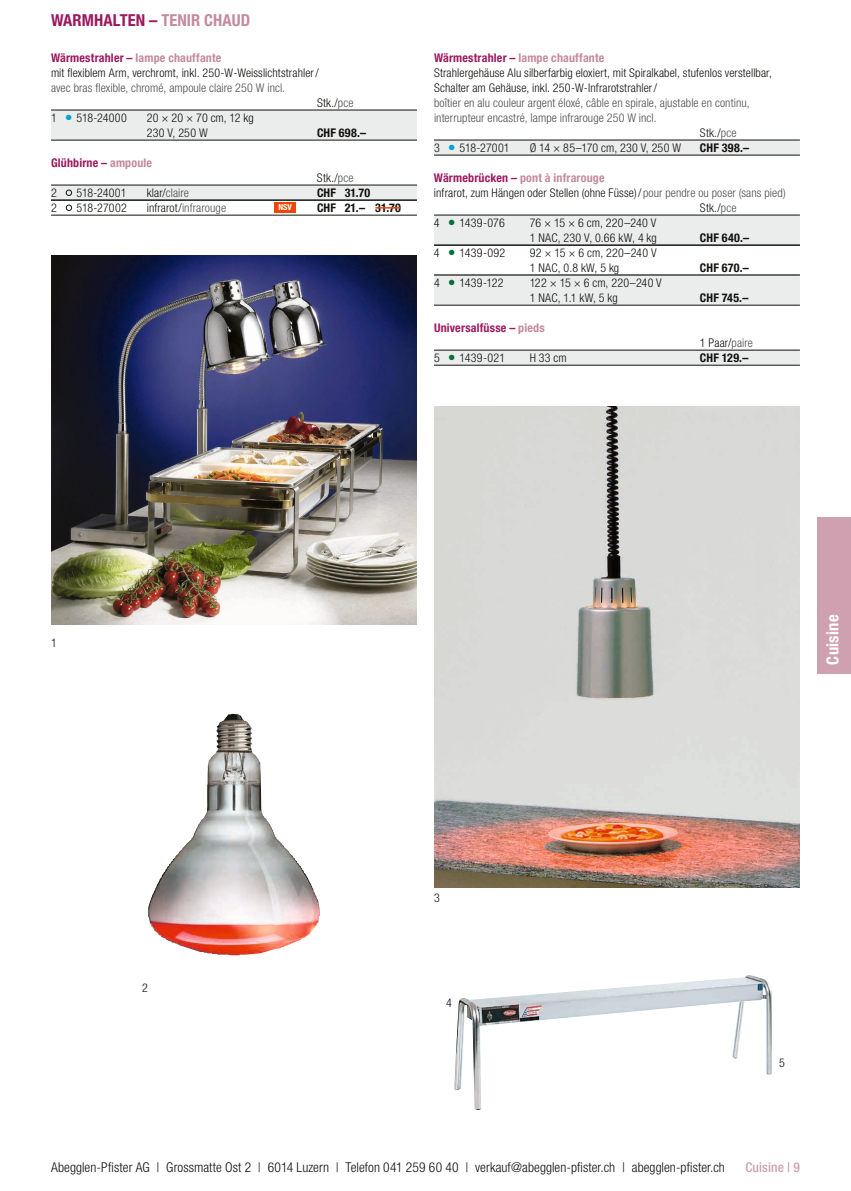
<style>
.page{position:relative;width:851px;height:1191px;background:#fff}
.page>*{position:absolute;margin:0;border:0;box-sizing:border-box;transform-origin:0 0}
.t1{font:700 condensed 16.5px "Helvetica Neue LT Std";letter-spacing:.005em;color:#9c195e}
.t2{font:700 condensed 16.5px "Helvetica Neue LT Std";letter-spacing:.02em;color:#fff}
.t3{font:300 condensed 13.5px "Helvetica Neue LT Std";letter-spacing:.005em;color:#11110f}
.t4{font:500 condensed 13.5px "Helvetica Neue LT Std";letter-spacing:.005em;color:#cfa0af}
.t5{font:300 condensed 12px/15px "Helvetica Neue LT Std";letter-spacing:.01em;color:#11110f}
.t6{font:300 condensed 12px "Helvetica Neue LT Std";letter-spacing:.005em;color:#4d4f4e}
.t7{font:700 condensed 12px "Helvetica Neue LT Std";letter-spacing:.015em;color:#11110f}
.t8{font:700 condensed 12px "Helvetica Neue LT Std";letter-spacing:.015em;color:#9c195e}
.t9{font:700 condensed 12px "Helvetica Neue LT Std";letter-spacing:.015em;color:#c48a9d}
.t10{font:700 condensed 8.25px "Helvetica Neue LT Std";color:#fff}
.s1{color:#c48a9d}
.s2{font-weight:700;color:#9c195e}
.s3{font-weight:700;color:#c48a9d}
.s4{color:#4d4f4e}
.s5{color:#00a3d6}
.s6{color:#11110f}
.s7{color:#9c195e}
.s8{color:#007138}
</style>
<div class="page">
<div style="left:816px;top:517px;width:34px;height:157px;background:#cfa0af"></div>
<div style="left:434px;top:140px;width:365px;height:15px;background:#ebecec"></div>
<hr style="left:434px;top:140px;width:365px;height:1px;background:#11110f">
<hr style="left:434px;top:155px;width:365px;height:1px;background:#11110f">
<div style="left:434px;top:215px;width:365px;height:30px;background:#ebecec"></div>
<hr style="left:434px;top:215px;width:365px;height:1px;background:#11110f">
<hr style="left:434px;top:245px;width:365px;height:1px;background:#11110f">
<div style="left:434px;top:275px;width:365px;height:30px;background:#ebecec"></div>
<hr style="left:434px;top:275px;width:365px;height:1px;background:#11110f">
<hr style="left:434px;top:305px;width:365px;height:1px;background:#11110f">
<div style="left:434px;top:350px;width:365px;height:15px;background:#ebecec"></div>
<hr style="left:434px;top:350px;width:365px;height:1px;background:#11110f">
<hr style="left:434px;top:365px;width:365px;height:1px;background:#11110f">
<div style="left:51px;top:110px;width:366px;height:30px;background:#ebecec"></div>
<hr style="left:51px;top:110px;width:366px;height:1px;background:#11110f">
<hr style="left:51px;top:140px;width:366px;height:1px;background:#11110f">
<div style="left:51px;top:185px;width:366px;height:15px;background:#ebecec"></div>
<hr style="left:51px;top:185px;width:366px;height:1px;background:#11110f">
<hr style="left:51px;top:200px;width:366px;height:1px;background:#11110f">
<hr style="left:51px;top:215px;width:366px;height:1px;background:#11110f">
<div style="left:274px;top:202px;width:22px;height:11px;background:#ed4706"></div>
<hr style="left:375px;top:207px;width:26px;height:2px;background:#ed4706">
<img style="left:51px;top:256px;width:366px;height:368px">
<img style="left:434px;top:407px;width:365px;height:480px">
<img style="left:148px;top:714px;width:172px;height:241px">
<img style="left:454px;top:975px;width:317px;height:135px">
<h1 class="t1" style="left:51px;top:10px;width:200px">WARMHALTEN – <span class="s1">TENIR CHAUD</span></h1>
<p class="t5" style="left:51px;top:50px;width:269px"><span class="s2">Wärmestrahler –</span> <span class="s3">lampe chauffante<br></span>mit flexiblem Arm, verchromt, inkl. 250-W-Weisslichtstrahler/</p>
<p class="t6" style="left:51px;top:81px;width:235px">avec bras flexible, chromé, ampoule claire 250 W incl.</p>
<p class="t5" style="left:317px;top:95px;width:38px">Stk./<span class="s4">pce</span></p>
<p class="t5" style="left:51px;top:110px;width:77px">1 <span class="s5">●</span> 518-24000</p>
<p class="t5" style="left:147px;top:110px;width:108px">20 × 20 × 70 cm, 12 kg<br>230 V, 250 W</p>
<p class="t7" style="left:317px;top:125px;width:51px">CHF 698.–</p>
<p class="t8" style="left:51px;top:155px;width:103px">Glühbirne – <span class="s1">ampoule</span></p>
<p class="t5" style="left:317px;top:170px;width:38px">Stk./<span class="s4">pce</span></p>
<p class="t5" style="left:51px;top:185px;width:77px">2 ● 518-24001</p>
<p class="t6" style="left:147px;top:186px;width:44px"><span class="s6">klar/</span>claire</p>
<p class="t7" style="left:317px;top:185px;width:55px">CHF 31.70</p>
<p class="t5" style="left:51px;top:200px;width:77px">2 ● 518-27002</p>
<p class="t6" style="left:147px;top:201px;width:81px"><span class="s6">infrarot/</span>infrarouge</p>
<p class="t10" style="left:278px;top:202px;width:15px">NSV</p>
<p class="t7" style="left:317px;top:200px;width:85px">CHF 21.– 31.70</p>
<p class="t5" style="left:434px;top:50px;width:339px"><span class="s2">Wärmestrahler –</span> <span class="s3">lampe chauffante<br></span>Strahlergehäuse Alu silberfarbig eloxiert, mit Spiralkabel, stufenlos verstellbar,<br>Schalter am Gehäuse, inkl. 250-W-Infrarotstrahler/</p>
<p class="t6" style="left:434px;top:96px;width:317px">boîtier en alu couleur argent éloxé, câble en spirale, ajustable en continu,</p>
<p class="t6" style="left:434px;top:111px;width:224px">interrupteur encastré, lampe infrarouge 250 W incl.</p>
<p class="t5" style="left:699px;top:125px;width:38px">Stk./<span class="s4">pce</span></p>
<p class="t5" style="left:434px;top:140px;width:77px">3 <span class="s5">●</span> 518-27001</p>
<p class="t5" style="left:529px;top:140px;width:153px">Ø 14 × 85–170 cm, 230 V, 250 W</p>
<p class="t7" style="left:699px;top:140px;width:51px">CHF 398.–</p>
<p class="t9" style="left:434px;top:170px;width:172px"><span class="s7">Wärmebrücken –</span> pont à infrarouge</p>
<p class="t5" style="left:434px;top:185px;width:353px">infrarot, zum Hängen oder Stellen (ohne Füsse)/ <span class="s4">pour pendre ou poser (sans pied)</span></p>
<p class="t5" style="left:699px;top:200px;width:38px">Stk./<span class="s4">pce</span></p>
<p class="t5" style="left:434px;top:215px;width:72px">4 <span class="s8">●</span> 1439-076</p>
<p class="t5" style="left:529px;top:215px;width:129px">76 × 15 × 6 cm, 220–240 V<br>1 NAC, 230 V, 0.66 kW, 4 kg</p>
<p class="t7" style="left:699px;top:230px;width:51px">CHF 640.–</p>
<p class="t5" style="left:434px;top:245px;width:73px">4 <span class="s8">●</span> 1439-092</p>
<p class="t5" style="left:529px;top:245px;width:128px">92 × 15 × 6 cm, 220–240 V<br>1 NAC, 0.8 kW, 5 kg</p>
<p class="t5" style="left:434px;top:275px;width:71px">4 <span class="s8">●</span> 1439-122</p>
<p class="t5" style="left:529px;top:275px;width:134px">122 × 15 × 6 cm, 220–240 V<br>1 NAC, 1.1 kW, 5 kg</p>
<p class="t8" style="left:434px;top:320px;width:112px">Universalfüsse – <span class="s1">pieds</span></p>
<p class="t7" style="left:699px;top:260px;width:50px">CHF 670.–</p>
<p class="t7" style="left:699px;top:290px;width:50px">CHF 745.–</p>
<p class="t5" style="left:699px;top:335px;width:54px">1 Paar/<span class="s4">paire</span></p>
<p class="t5" style="left:434px;top:350px;width:73px">5 <span class="s8">●</span> 1439-021</p>
<p class="t5" style="left:529px;top:350px;width:39px">H 33 cm</p>
<p class="t7" style="left:699px;top:350px;width:50px">CHF 129.–</p>
<p class="t5" style="left:51px;top:635px;width:7px">1</p>
<h1 class="t2" style="left:822px;top:664px;width:52px;rotate:-90deg">Cuisine</h1>
<p class="t5" style="left:142px;top:980px;width:7px">2</p>
<p class="t5" style="left:434px;top:890px;width:7px">3</p>
<p class="t5" style="left:446px;top:995px;width:7px">4</p>
<p class="t5" style="left:779px;top:1055px;width:7px">5</p>
<p class="t3" style="left:51px;top:1159px;width:675px">Abegglen-Pfister AG | Grossmatte Ost 2 | 6014 Luzern | Telefon 041 259 60 40 | verkauf@abegglen-pfister.ch | abegglen-pfister.ch</p>
<p class="t4" style="left:745px;top:1159px;width:56px">Cuisine | 9</p>
</div>
